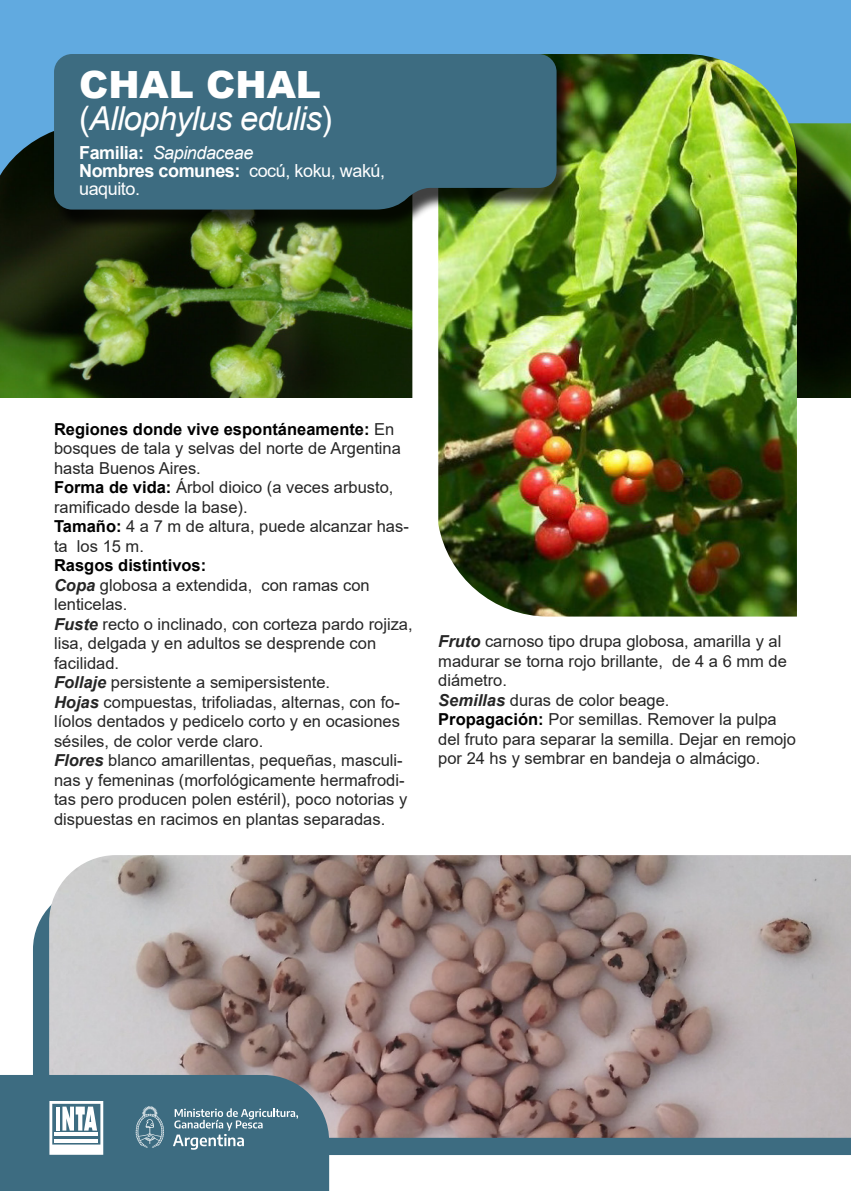
<style>
.page{position:relative;width:851px;height:1191px;background:#fff}
.page>*{position:absolute;margin:0;border:0;box-sizing:border-box;transform-origin:0 0}
.t1{font:900 37.5px "Arial";color:#fff}
.t2{font:italic 33px "Arial";letter-spacing:-.025em;color:#fff}
.t3{font:18px/18px "Arial";letter-spacing:-.025em;color:#fff}
.t4{font:italic 18px "Arial";letter-spacing:-.025em;color:#fff}
.t5{font:16.5px/19.5px "Arial";color:#262626}
.t6{font:700 16.5px "Arial";color:#000}
.s1{font-style:normal}
.s2{font-weight:700;font-style:normal}
.s3{font-weight:700}
.s4{font-weight:700;color:#000}
.s5{font-weight:700;font-style:italic}
</style>
<div class="page">
<img style="left:0;top:221px;width:850px;height:176px">
<svg style="left:0;top:0;width:850px;height:221px;background:#5798c1"></svg>
<svg style="left:412px;top:230px;width:368px;height:387px"></svg>
<img style="left:438px;top:54px;width:358px;height:562px">
<div style="left:33px;top:907px;width:817px;height:248px;background:#3d6c81"></div>
<img style="left:49px;top:855px;width:801px;height:282px">
<div style="left:54px;top:59px;width:519px;height:171px;background:#000;opacity:.75"></div>
<div style="left:54px;top:54px;width:503px;height:155px;background:#3d6c81"></div>
<svg style="left:0;top:1075px;width:329px;height:116px;background:#4f798b"></svg>
<p class="t1" style="left:79px;top:57px;width:243px">CHAL CHAL</p>
<p class="t2" style="left:79px;top:97px;width:254px"><span class="s1">(</span>Allophylus edulis<span class="s1">)</span></p>
<p class="t4" style="left:79px;top:141px;width:176px"><span class="s2">Familia:</span> Sapindaceae</p>
<p class="t3" style="left:79px;top:162px;width:307px"><span class="s3">Nombres comunes:</span> cocú, koku, wakú, uaquito.</p>
<p class="t5" style="left:54px;top:419px;width:348px"><span class="s4">Regiones donde vive espontáneamente:</span> En bosques de tala y selvas del norte de Argentina hasta Buenos Aires.</p>
<p class="t5" style="left:54px;top:477px;width:341px"><span class="s4">Forma de vida:</span> Árbol dioico (a veces arbusto, ramificado desde la base).</p>
<p class="t5" style="left:54px;top:516px;width:356px"><span class="s4">Tamaño:</span> 4 a 7 m de altura, puede alcanzar has&shy;ta los 15 m.</p>
<p class="t6" style="left:54px;top:553px;width:154px">Rasgos distintivos:</p>
<p class="t5" style="left:54px;top:575px;width:317px"><span class="s5">Copa</span> globosa a extendida, con ramas con lenticelas.</p>
<p class="t5" style="left:54px;top:614px;width:360px"><span class="s5">Fuste</span> recto o inclinado, con corteza pardo rojiza, lisa, delgada y en adultos se desprende con facilidad.</p>
<p class="t5" style="left:54px;top:672px;width:278px"><span class="s5">Follaje</span> persistente a semipersistente.</p>
<p class="t5" style="left:54px;top:692px;width:347px;text-align:justify"><span class="s5">Hojas</span> compuestas, trifoliadas, alternas, con fo&shy;líolos dentados y pedicelo corto y en ocasiones sésiles, de color verde claro.</p>
<p class="t5" style="left:54px;top:750px;width:355px"><span class="s5">Flores</span> blanco amarillentas, pequeñas, masculi&shy;nas y femeninas (morfológicamente hermafrodi&shy;tas pero producen polen estéril), poco notorias y dispuestas en racimos en plantas separadas.</p>
<p class="t5" style="left:438px;top:631px;width:350px"><span class="s5">Fruto</span> carnoso tipo drupa globosa, amarilla y al madurar se torna rojo brillante, de 4 a 6 mm de diámetro.</p>
<p class="t5" style="left:438px;top:690px;width:233px"><span class="s5">Semillas</span> duras de color beage.</p>
<p class="t5" style="left:438px;top:709px;width:359px"><span class="s4">Propagación:</span> Por semillas. Remover la pulpa del fruto para separar la semilla. Dejar en remojo por 24 hs y sembrar en bandeja o almácigo.</p>
</div>
